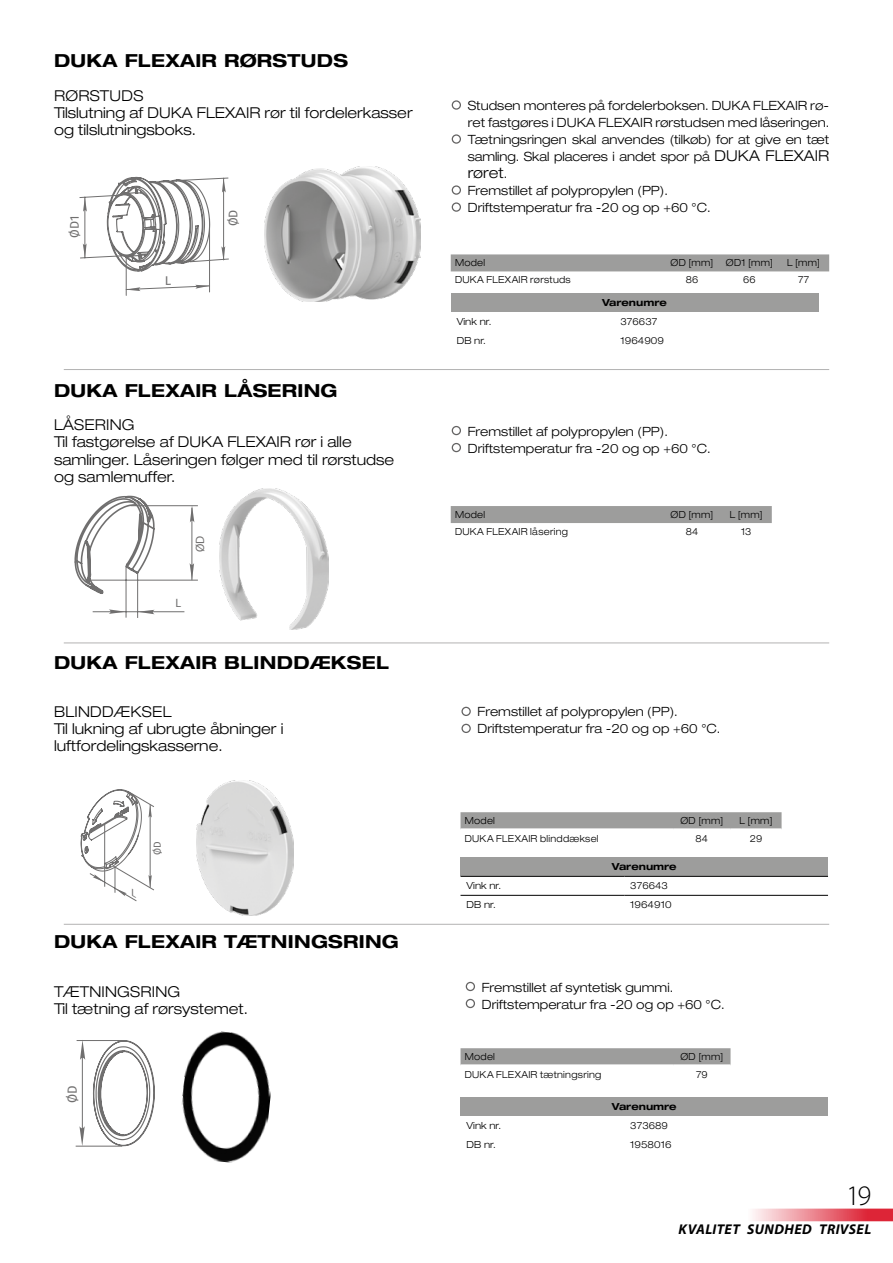
<style>
.page{position:relative;width:893px;height:1263px;background:#fff}
.page>*{position:absolute;margin:0;border:0;box-sizing:border-box;transform-origin:0 0}
.t1{font:300 28.35px "Myriad Pro";color:#000}
.t2{font:700 expanded 18px "Helvetica Neue LT Pro";letter-spacing:.015em;color:#000}
.t3{font:300 expanded 15px/17px "Helvetica Neue LT Pro";color:#000}
.t4{font:italic 700 14.1px "Myriad Pro";letter-spacing:.03em;color:#000}
.t5{font:13.2px "Fira Sans";color:#706f6f}
.t6{font:300 expanded 12.75px/17px "Helvetica Neue LT Pro";color:#000}
.t7{font:12.6px "Fira Sans";color:#706f6f}
.t8{font:12.15px "Myriad Pro";color:#706f6f}
.t9{font:10.2px "Fira Sans";color:#706f6f}
.t10{font:300 expanded 9.75px "Helvetica Neue LT Pro";letter-spacing:.025em;color:#000;scale:.95 1}
.t11{font:300 expanded 9.75px "Helvetica Neue LT Pro";letter-spacing:.025em;color:#000}
.t12{font:700 expanded 9.75px "Helvetica Neue LT Pro";color:#000}
.t13{font:300 expanded 9.75px "Helvetica Neue LT Pro";color:#000}
.s1{font-size:15px}
.s2{font-size:12.75px}
</style>
<div class="page">
<img style="left:220px;top:489px;width:109px;height:141px">
<svg style="left:74px;top:496px;width:82px;height:99px"></svg>
<svg style="left:190px;top:506px;width:4px;height:16px"></svg>
<svg style="left:190px;top:563px;width:4px;height:17px"></svg>
<svg style="left:138px;top:610px;width:17px;height:4px"></svg>
<svg style="left:109px;top:609px;width:17px;height:5px"></svg>
<hr style="left:131px;top:505px;width:67px;height:1px;background:#706f6f">
<hr style="left:126px;top:566px;width:1px;height:52px;background:#706f6f">
<hr style="left:137px;top:572px;width:1px;height:46px;background:#706f6f">
<hr style="left:89px;top:580px;width:109px;height:1px;background:#706f6f">
<hr style="left:93px;top:611px;width:91px;height:1px;background:#706f6f">
<hr style="left:192px;top:508px;width:1px;height:72px;background:#706f6f">
<img style="left:265px;top:166px;width:156px;height:135px">
<div style="left:452px;top:100px;width:9px;height:10px;border:1px solid #646363;border-radius:50%"></div>
<div style="left:452px;top:134px;width:9px;height:10px;border:1px solid #646363;border-radius:50%"></div>
<div style="left:452px;top:185px;width:9px;height:10px;border:1px solid #646363;border-radius:50%"></div>
<div style="left:452px;top:202px;width:9px;height:10px;border:1px solid #646363;border-radius:50%"></div>
<div style="left:451px;top:254px;width:378px;height:17px;background:#9d9d9c"></div>
<div style="left:451px;top:506px;width:321px;height:17px;background:#9d9d9c"></div>
<div style="left:460px;top:812px;width:322px;height:16px;background:#9d9d9c"></div>
<div style="left:460px;top:1048px;width:270px;height:16px;background:#9d9d9c"></div>
<div style="left:452px;top:426px;width:9px;height:9px;border:1px solid #646363;border-radius:50%"></div>
<div style="left:452px;top:443px;width:9px;height:9px;border:1px solid #646363;border-radius:50%"></div>
<hr style="left:64px;top:369px;width:765px;height:1px;background:#b3b2b2">
<hr style="left:64px;top:642px;width:765px;height:1px;background:#b3b2b2">
<hr style="left:64px;top:924px;width:765px;height:1px;background:#b3b2b2">
<div style="left:461px;top:707px;width:10px;height:9px;border:1px solid #646363;border-radius:50%"></div>
<div style="left:461px;top:724px;width:10px;height:9px;border:1px solid #646363;border-radius:50%"></div>
<img style="left:197px;top:780px;width:97px;height:135px">
<svg style="left:753px;top:1208px;width:140px;height:14px;background:#eb8690"></svg>
<div style="left:451px;top:293px;width:367px;height:19px;background:#9d9d9c"></div>
<div style="left:460px;top:857px;width:368px;height:19px;background:#9d9d9c"></div>
<hr style="left:460px;top:876px;width:164px;height:1px;background:#000">
<hr style="left:624px;top:876px;width:204px;height:1px;background:#000">
<hr style="left:460px;top:895px;width:164px;height:1px;background:#000">
<hr style="left:624px;top:895px;width:204px;height:1px;background:#000">
<div style="left:460px;top:1096px;width:368px;height:19px;background:#9d9d9c"></div>
<div style="left:466px;top:982px;width:9px;height:9px;border:1px solid #646363;border-radius:50%"></div>
<div style="left:466px;top:999px;width:9px;height:9px;border:1px solid #646363;border-radius:50%"></div>
<img style="left:181px;top:1031px;width:90px;height:132px">
<svg style="left:92px;top:1040px;width:63px;height:106px"></svg>
<svg style="left:80px;top:1041px;width:5px;height:19px"></svg>
<svg style="left:79px;top:1126px;width:6px;height:20px"></svg>
<hr style="left:77px;top:1040px;width:46px;height:1px;background:#706f6f">
<hr style="left:76px;top:1146px;width:46px;height:1px;background:#706f6f">
<hr style="left:82px;top:1054px;width:1px;height:85px;background:#706f6f">
<svg style="left:79px;top:177px;width:150px;height:119px"></svg>
<svg style="left:81px;top:789px;width:73px;height:112px"></svg>
<h2 class="t2" style="left:54px;top:49px;width:295px">DUKA FLEXAIR RØRSTUDS</h2>
<p class="t3" style="left:54px;top:87px;width:360px">RØRSTUDS<br>Tilslutning af DUKA FLEXAIR rør til fordelerkasser og tilslutningsboks.</p>
<p class="t7" style="left:65px;top:238px;width:24px;rotate:-90deg">ØD1</p>
<p class="t7" style="left:224px;top:226px;width:18px;rotate:-90deg">ØD</p>
<h2 class="t2" style="left:54px;top:380px;width:285px">DUKA FLEXAIR LÅSERING</h2>
<p class="t3" style="left:54px;top:416px;width:342px">LÅSERING<br>Til fastgørelse af DUKA FLEXAIR rør i alle samlinger. Låseringen følger med til rørstudse og samlemuffer.</p>
<p class="t8" style="left:193px;top:552px;width:18px;rotate:-90deg">ØD</p>
<p class="t8" style="left:176px;top:596px;width:7px">L</p>
<h2 class="t2" style="left:54px;top:651px;width:337px">DUKA FLEXAIR BLINDDÆKSEL</h2>
<p class="t3" style="left:54px;top:703px;width:231px">BLINDDÆKSEL<br>Til lukning af ubrugte åbninger i luftfordelingskasserne.</p>
<p class="t9" style="left:150px;top:855px;width:15px;rotate:-90deg">ØD</p>
<h2 class="t2" style="left:54px;top:931px;width:346px">DUKA FLEXAIR TÆTNINGSRING</h2>
<p class="t3" style="left:54px;top:983px;width:195px">TÆTNINGSRING<br>Til tætning af rørsystemet.</p>
<p class="t5" style="left:63px;top:1103px;width:19px;rotate:-90deg">ØD</p>
<p class="t6" style="left:468px;top:97px;width:363px;text-align:justify">Studsen monteres på fordelerboksen. DUKA FLEXAIR rø&shy;ret fastgøres i DUKA FLEXAIR rørstudsen med låseringen.<br>Tætningsringen skal anvendes (tilkøb) for at give en tæt samling. Skal placeres i andet spor på <span class="s1">DUKA FLEXAIR</span></p>
<p class="t3" style="left:468px;top:164px;width:41px">røret<span class="s2">.</span></p>
<p class="t6" style="left:468px;top:182px;width:244px">Fremstillet af polypropylen (PP).<br>Driftstemperatur fra -20 og op +60 °C.</p>
<p class="t10" style="left:455px;top:257px;width:33px">Model</p>
<p class="t10" style="left:671px;top:257px;width:47px">ØD [mm]</p>
<p class="t10" style="left:726px;top:257px;width:51px">ØD1 [mm]</p>
<p class="t10" style="left:787px;top:257px;width:36px">L [mm]</p>
<p class="t10" style="left:455px;top:274px;width:123px">DUKA FLEXAIR rørstuds</p>
<p class="t10" style="left:686px;top:274px;width:15px">86</p>
<p class="t10" style="left:743px;top:274px;width:15px">66</p>
<p class="t10" style="left:798px;top:274px;width:13px">77</p>
<p class="t12" style="left:602px;top:297px;width:66px">Varenumre</p>
<p class="t11" style="left:457px;top:316px;width:36px">Vink nr.</p>
<p class="t11" style="left:620px;top:316px;width:38px">376637</p>
<p class="t11" style="left:457px;top:335px;width:31px">DB nr.</p>
<p class="t13" style="left:620px;top:335px;width:45px">1964909</p>
<p class="t6" style="left:468px;top:422px;width:244px">Fremstillet af polypropylen (PP).<br>Driftstemperatur fra -20 og op +60 °C.</p>
<p class="t10" style="left:455px;top:509px;width:33px">Model</p>
<p class="t10" style="left:671px;top:509px;width:47px">ØD [mm]</p>
<p class="t10" style="left:730px;top:509px;width:36px">L [mm]</p>
<p class="t10" style="left:455px;top:526px;width:121px">DUKA FLEXAIR låsering</p>
<p class="t10" style="left:686px;top:526px;width:15px">84</p>
<p class="t10" style="left:741px;top:526px;width:12px">13</p>
<p class="t6" style="left:477px;top:703px;width:244px">Fremstillet af polypropylen (PP).<br>Driftstemperatur fra -20 og op +60 °C.</p>
<p class="t10" style="left:465px;top:814px;width:33px">Model</p>
<p class="t10" style="left:680px;top:814px;width:47px">ØD [mm]</p>
<p class="t10" style="left:739px;top:814px;width:36px">L [mm]</p>
<p class="t10" style="left:465px;top:832px;width:142px">DUKA FLEXAIR blinddæksel</p>
<p class="t10" style="left:696px;top:832px;width:15px">84</p>
<p class="t10" style="left:750px;top:832px;width:14px">29</p>
<p class="t12" style="left:612px;top:861px;width:66px">Varenumre</p>
<p class="t11" style="left:466px;top:880px;width:36px">Vink nr.</p>
<p class="t11" style="left:630px;top:880px;width:39px">376643</p>
<p class="t11" style="left:466px;top:899px;width:31px">DB nr.</p>
<p class="t13" style="left:630px;top:899px;width:43px">1964910</p>
<p class="t6" style="left:482px;top:978px;width:244px">Fremstillet af syntetisk gummi.<br>Driftstemperatur fra -20 og op +60 °C.</p>
<p class="t10" style="left:465px;top:1050px;width:33px">Model</p>
<p class="t10" style="left:680px;top:1050px;width:47px">ØD [mm]</p>
<p class="t10" style="left:465px;top:1068px;width:145px">DUKA FLEXAIR tætningsring</p>
<p class="t10" style="left:696px;top:1068px;width:14px">79</p>
<p class="t12" style="left:612px;top:1100px;width:66px">Varenumre</p>
<p class="t11" style="left:466px;top:1119px;width:36px">Vink nr.</p>
<p class="t11" style="left:630px;top:1119px;width:39px">373689</p>
<p class="t11" style="left:466px;top:1138px;width:31px">DB nr.</p>
<p class="t13" style="left:630px;top:1138px;width:43px">1958016</p>
<h1 class="t1" style="left:846px;top:1180px;width:27px">19</h1>
<p class="t4" style="left:679px;top:1220px;width:194px">KVALITET SUNDHED TRIVSEL</p>
</div>
